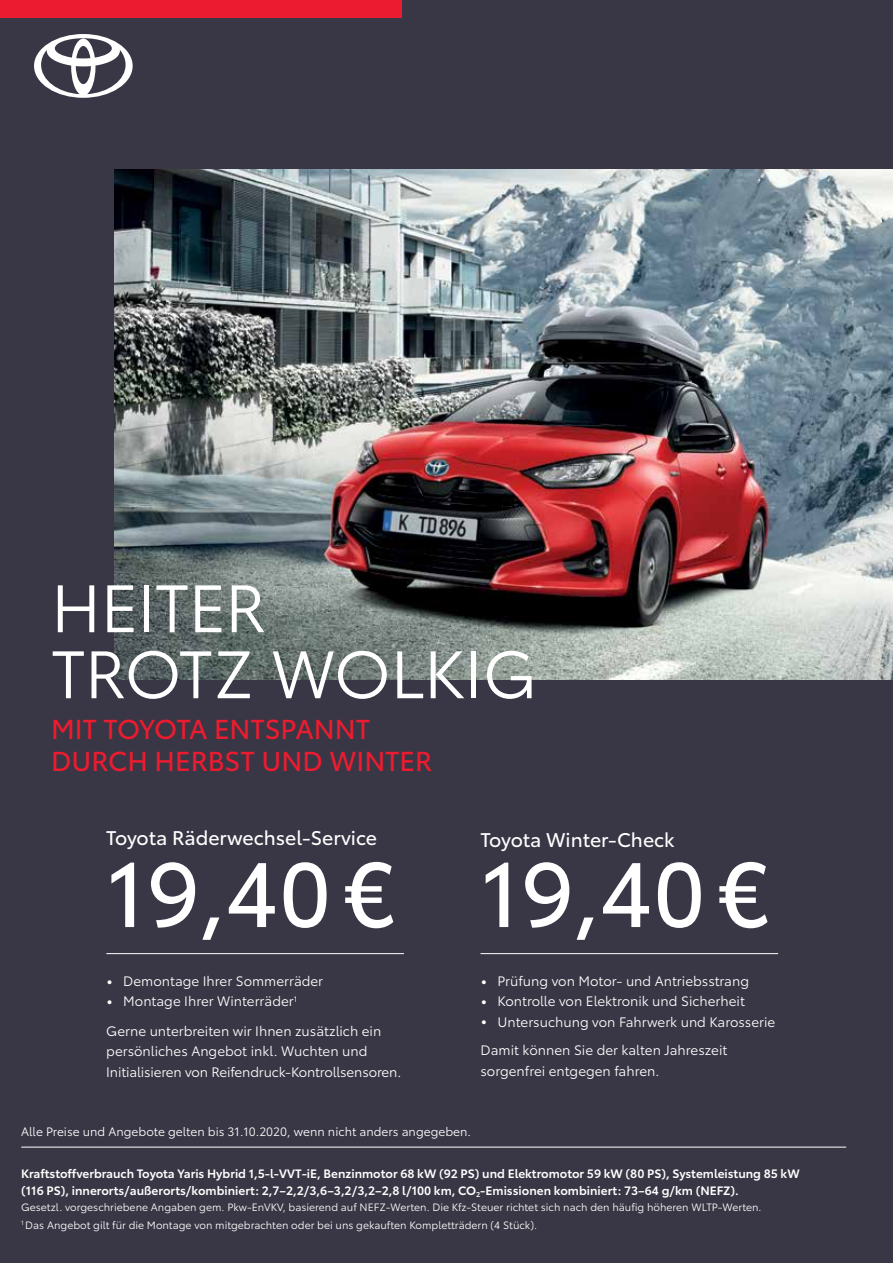
<style>
.page{position:relative;width:893px;height:1263px;background:#393745}
.page>*{position:absolute;margin:0;border:0;box-sizing:border-box;transform-origin:0 0}
.t1{font:90px "Toyota Type";color:#fff}
.t2{font:66px/66px "Toyota Type";letter-spacing:-.01em;color:#fff}
.t3{font:27px/32.4px "Toyota Type";letter-spacing:-.005em;color:#ed1b2f}
.t4{font:19.5px "Toyota Type";color:#fff}
.t5{font:13.5px/20.2px "Toyota Type";color:#fff}
.t6{font:600 12px/16.5px "Toyota Type";color:#fff}
.t7{font:12px "Toyota Type";color:#fff}
.t8{font:10.5px/17.7px "Toyota Type";color:#fff}
.s1{font-size:18px}
</style>
<div class="page">
<div style="left:0;top:0;width:402px;height:17px;background:#ed1b2f"></div>
<hr style="left:21px;top:1147px;width:825px;height:1px;background:#fff">
<img style="left:115px;top:169px;width:778px;height:510px">
<hr style="left:106px;top:953px;width:298px;height:1px;background:#fff">
<hr style="left:480px;top:953px;width:298px;height:1px;background:#fff">
<svg style="left:34px;top:34px;width:99px;height:64px"></svg>
<h2 class="t2" style="left:51px;top:571px;width:487px">HEITER<br>TROTZ WOLKIG</h2>
<h3 class="t3" style="left:51px;top:711px;width:383px">MIT TOYOTA ENTSPANNT<br>DURCH HERBST UND WINTER</h3>
<h3 class="t4" style="left:106px;top:824px;width:272px">Toyota Räderwechsel-Service</h3>
<h1 class="t1" style="left:106px;top:827px;width:291px">19,40€</h1>
<p class="t5" style="left:106px;top:970px;width:218px"><span class="s1">•</span> Demontage Ihrer Sommerräder</p>
<p class="t5" style="left:106px;top:990px;width:192px"><span class="s1">•</span> Montage Ihrer Winterräder<sup>1</sup></p>
<p class="t5" style="left:106px;top:1020px;width:296px">Gerne unterbreiten wir Ihnen zusätzlich ein persönliches Angebot inkl. Wuchten und<br>Initialisieren von Reifendruck-Kontrollsensoren.</p>
<h3 class="t4" style="left:480px;top:825px;width:196px">Toyota Winter-Check</h3>
<h1 class="t1" style="left:480px;top:827px;width:291px">19,40€</h1>
<p class="t5" style="left:480px;top:970px;width:270px"><span class="s1">•</span> Prüfung von Motor- und Antriebsstrang</p>
<p class="t5" style="left:480px;top:990px;width:266px"><span class="s1">•</span> Kontrolle von Elektronik und Sicherheit</p>
<p class="t5" style="left:480px;top:1006px;width:296px;line-height:28.8px"><span class="s1">•</span> Untersuchung von Fahrwerk und Karosserie<br>Damit können Sie der kalten Jahreszeit</p>
<p class="t5" style="left:480px;top:1060px;width:180px">sorgenfrei entgegen fahren.</p>
<p class="t7" style="left:21px;top:1123px;width:451px">Alle Preise und Angebote gelten bis 31.10.2020, wenn nicht anders angegeben.</p>
<p class="t6" style="left:21px;top:1164px;width:780px">Kraftstoffverbrauch Toyota Yaris Hybrid 1,5-l-VVT-iE, Benzinmotor 68 kW (92 PS) und Elektromotor 59 kW (80 PS), Systemleistung 85 kW (116 PS), innerorts/außerorts/kombiniert: 2,7–2,2/3,6–3,2/3,2–2,8 l/100 km, CO<sub>2</sub>-Emissionen kombiniert: 73–64 g/km (NEFZ).</p>
<p class="t8" style="left:21px;top:1198px;width:742px">Gesetzl. vorgeschriebene Angaben gem. Pkw-EnVKV, basierend auf NEFZ-Werten. Die Kfz-Steuer richtet sich nach den häufig höheren WLTP-Werten.<br><sup>1</sup> Das Angebot gilt für die Montage von mitgebrachten oder bei uns gekauften Kompletträdern (4 Stück).</p>
</div>
